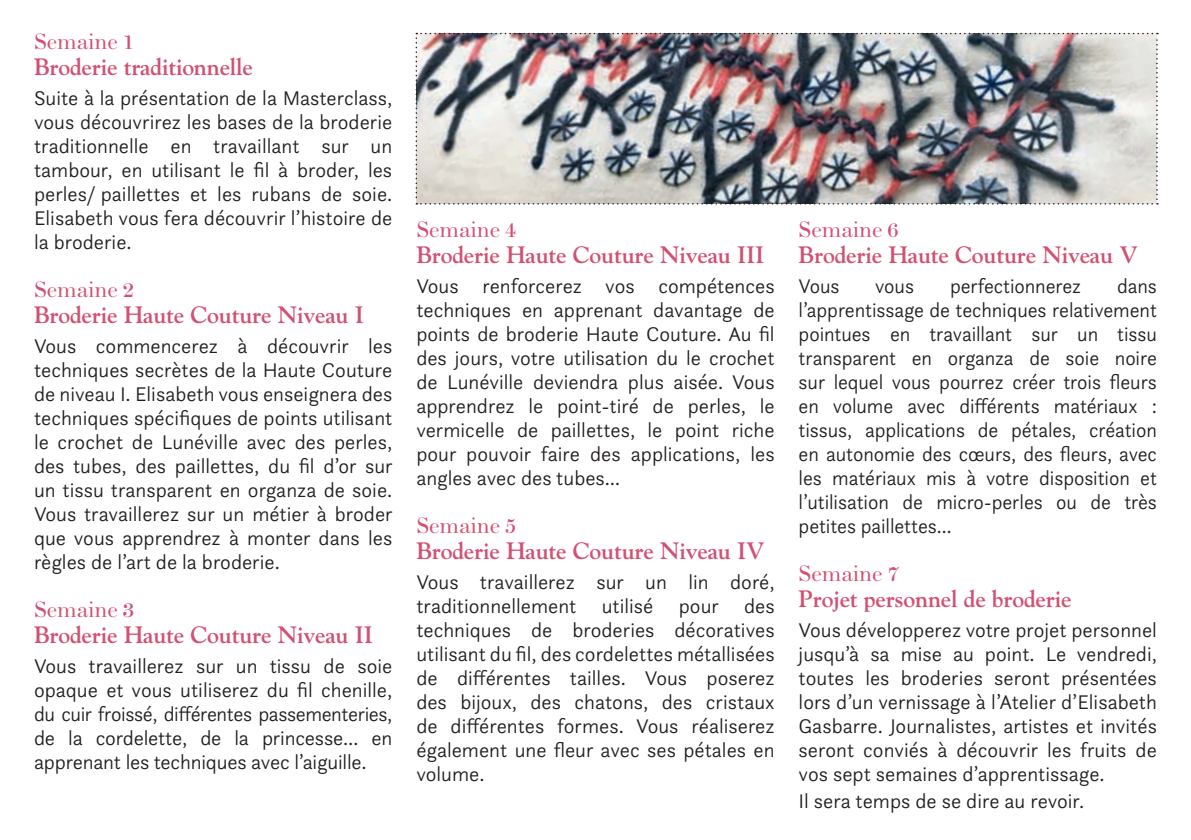
<style>
.page{position:relative;width:1191px;height:840px;background:#fff}
.page>*{position:absolute;margin:0;border:0;box-sizing:border-box;transform-origin:0 0}
.t1{font:700 23.6px "Goudy";letter-spacing:-.01em;color:#d25072}
.t2{font:23px "Scotch Roman";letter-spacing:-.01em;color:#d25072}
.t3{font:300 20.6px/24px "Questa Sans";color:#231f20;text-align:justify}
</style>
<div class="page">
<img style="left:415px;top:33px;width:743px;height:172px">
<p class="t2" style="left:34px;top:28px;width:102px">Semaine 1</p>
<p class="t1" style="left:34px;top:53px;width:221px">Broderie traditionnelle</p>
<p class="t3" style="left:34px;top:85px;width:360px">Suite à la présentation de la Masterclass, vous découvrirez les bases de la broderie traditionnelle en travaillant sur un tambour, en utilisant le fil à broder, les perles/ paillettes et les rubans de soie.<br>Elisabeth vous fera découvrir l’histoire de la broderie.</p>
<p class="t2" style="left:34px;top:276px;width:102px">Semaine 2</p>
<p class="t1" style="left:34px;top:300px;width:331px">Broderie Haute Couture Niveau I</p>
<p class="t3" style="left:34px;top:333px;width:360px">Vous commencerez à découvrir les techniques secrètes de la Haute Couture de niveau I. Elisabeth vous enseignera des techniques spécifiques de points utilisant le crochet de Lunéville avec des perles, des tubes, des paillettes, du fil d’or sur un tissu transparent en organza de soie.<br>Vous travaillerez sur un métier à broder que vous apprendrez à monter dans les règles de l’art de la broderie.</p>
<p class="t2" style="left:34px;top:595px;width:102px">Semaine 3</p>
<p class="t1" style="left:34px;top:620px;width:340px">Broderie Haute Couture Niveau II</p>
<p class="t3" style="left:34px;top:652px;width:360px">Vous travaillerez sur un tissu de soie opaque et vous utiliserez du fil chenille, du cuir froissé, différentes passementeries, de la cordelette, de la princesse… en apprenant les techniques avec l’aiguille.</p>
<p class="t2" style="left:416px;top:216px;width:102px">Semaine 4</p>
<p class="t1" style="left:416px;top:241px;width:349px">Broderie Haute Couture Niveau III</p>
<p class="t3" style="left:416px;top:273px;width:360px">Vous renforcerez vos compétences techniques en apprenant davantage de points de broderie Haute Couture. Au fil des jours, votre utilisation du le crochet de Lunéville deviendra plus aisée. Vous apprendrez le point-tiré de perles, le vermicelle de paillettes, le point riche pour pouvoir faire des applications, les angles avec des tubes…</p>
<p class="t2" style="left:416px;top:512px;width:102px">Semaine 5</p>
<p class="t1" style="left:416px;top:536px;width:349px">Broderie Haute Couture Niveau IV</p>
<p class="t3" style="left:416px;top:569px;width:360px">Vous travaillerez sur un lin doré, traditionnellement utilisé pour des techniques de broderies décoratives utilisant du fil, des cordelettes métallisées de différentes tailles. Vous poserez des bijoux, des chatons, des cristaux de différentes formes. Vous réaliserez également une fleur avec ses pétales en volume.</p>
<p class="t2" style="left:798px;top:216px;width:102px">Semaine 6</p>
<p class="t1" style="left:798px;top:241px;width:341px">Broderie Haute Couture Niveau V</p>
<p class="t3" style="left:798px;top:273px;width:42px">Vous</p>
<p class="t3" style="left:875px;top:273px;width:40px">vous</p>
<p class="t3" style="left:950px;top:273px;width:133px">perfectionnerez</p>
<p class="t3" style="left:798px;top:273px;width:360px;text-indent:318px">dans l’apprentissage de techniques relativement pointues en travaillant sur un tissu transparent en organza de soie noire sur lequel vous pourrez créer trois fleurs en volume avec différents matériaux : tissus, applications de pétales, création en autonomie des cœurs, des fleurs, avec les matériaux mis à votre disposition et l’utilisation de micro-perles ou de très petites paillettes…</p>
<p class="t2" style="left:798px;top:560px;width:102px">Semaine 7</p>
<p class="t1" style="left:798px;top:584px;width:274px">Projet personnel de broderie</p>
<p class="t3" style="left:798px;top:617px;width:360px">Vous développerez votre projet personnel jusqu’à sa mise au point. Le vendredi, toutes les broderies seront présentées lors d’un vernissage à l’Atelier d’Elisabeth Gasbarre. Journalistes, artistes et invités seront conviés à découvrir les fruits de vos sept semaines d’apprentissage.</p>
<p class="t3" style="left:798px;top:788px;width:287px">Il sera temps de se dire au revoir.</p>
</div>
